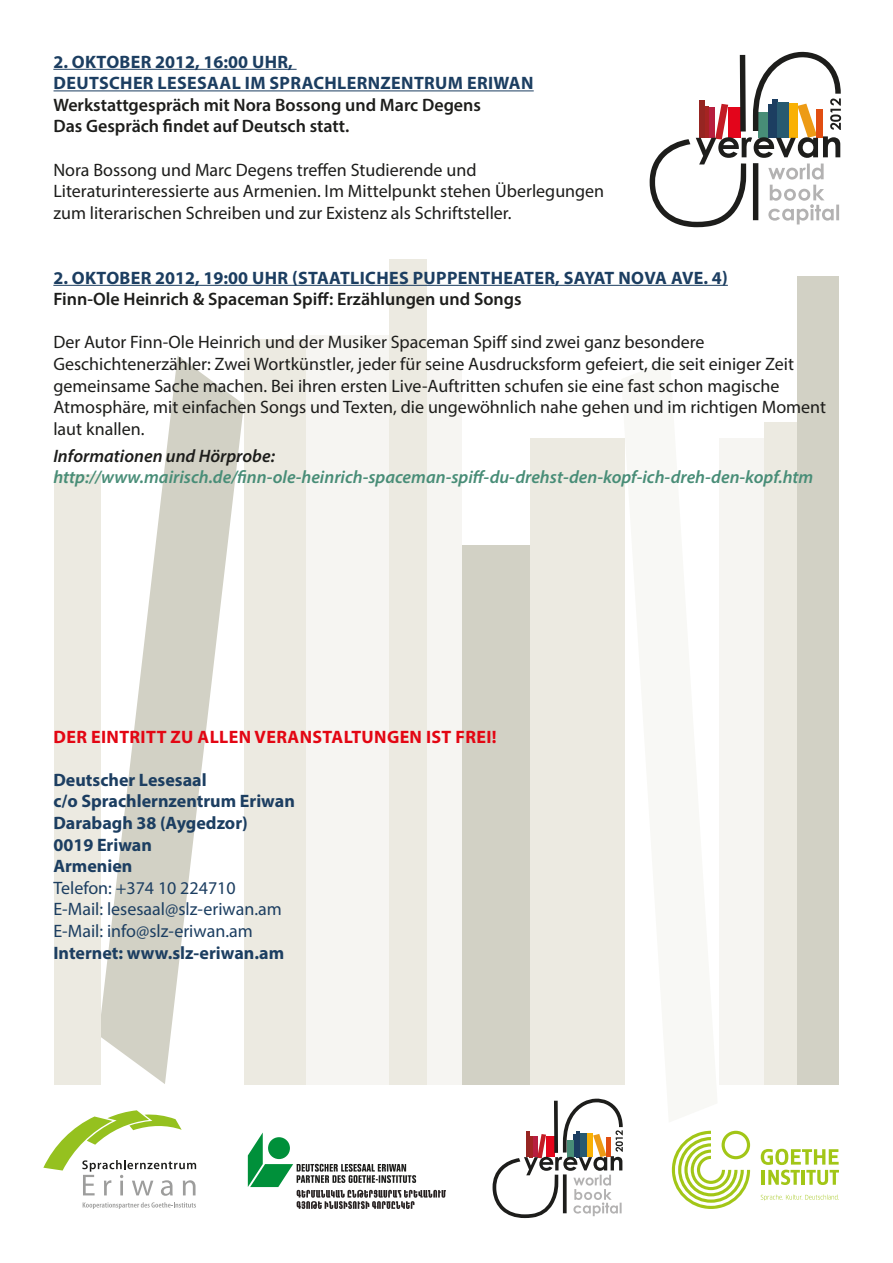
<style>
.page{position:relative;width:893px;height:1263px;background:#fff}
.page>*{position:absolute;margin:0;border:0;box-sizing:border-box;transform-origin:0 0}
.t1{font:18px/21.6px "Myriad Pro";color:#1d1d1b}
.t2{font:700 18px/21.6px "Myriad Pro";color:#1c3e61}
.t3{font:600 18px/21.6px "Myriad Pro";color:#1d1d1b}
.t4{font:italic 600 18px "Myriad Pro";color:#488d77}
.t5{font:18px/21.6px "Myriad Pro";color:#1c3e61}
.t6{font:700 18px "Myriad Pro";letter-spacing:.02em;color:#e30613}
.t7{font:italic 600 18px "Myriad Pro";color:#1d1d1b}
</style>
<div class="page">
<svg style="left:100px;top:356px;width:144px;height:728px"></svg>
<div style="left:719px;top:438px;width:45px;height:646px;background:#f6f5f2"></div>
<div style="left:764px;top:422px;width:33px;height:662px;background:#eceae1"></div>
<div style="left:797px;top:276px;width:42px;height:808px;background:#d2d1c5"></div>
<div style="left:54px;top:474px;width:46px;height:610px;background:#eceae1"></div>
<div style="left:426px;top:369px;width:36px;height:715px;background:#f6f5f2"></div>
<div style="left:462px;top:545px;width:68px;height:539px;background:#d2d1c5"></div>
<div style="left:389px;top:259px;width:37px;height:825px;background:#eceae1"></div>
<div style="left:306px;top:335px;width:83px;height:749px;background:#f6f5f2"></div>
<div style="left:244px;top:339px;width:62px;height:745px;background:#eceae1"></div>
<div style="left:531px;top:437px;width:94px;height:647px;background:#eceae1"></div>
<hr style="left:53px;top:69px;width:244px;height:1px;background:#1c3e61">
<hr style="left:54px;top:90px;width:480px;height:1px;background:#1c3e61">
<hr style="left:53px;top:285px;width:675px;height:1px;background:#1c3e61">
<svg style="left:83px;top:1202px;width:113px;height:7px"></svg>
<svg style="left:43px;top:1110px;width:153px;height:86px"></svg>
<svg style="left:248px;top:1132px;width:198px;height:77px"></svg>
<svg style="left:493px;top:1098px;width:130px;height:120px"></svg>
<svg style="left:761px;top:1149px;width:78px;height:36px"></svg>
<svg style="left:761px;top:1194px;width:78px;height:6px"></svg>
<svg style="left:672px;top:1131px;width:78px;height:78px"></svg>
<svg style="left:650px;top:52px;width:191px;height:175px"></svg>
<p class="t2" style="left:53px;top:50px;width:44px">2. OKTOBE</p>
<p class="t2" style="left:141px;top:50px;width:154px">R 2012, 16:00 UHR,</p>
<p class="t2" style="left:54px;top:72px;width:25px">DEUTSC</p>
<p class="t2" style="left:120px;top:72px;width:59px">HER LESESAAL</p>
<p class="t2" style="left:245px;top:72px;width:158px">IM SPRACHLERNZENT</p>
<p class="t2" style="left:424px;top:72px;width:76px">RUM ERIWAN</p>
<p class="t3" style="left:53px;top:93px;width:429px">Werkstattgespräch mit Nora Bossong und Marc Degens<br>Das Gespräch findet auf Deutsch statt.</p>
<p class="t1" style="left:53px;top:158px;width:552px">Nora Bossong und Marc Degens treffen Studierende und<br>Literaturinteressierte aus Armenien. Im Mittelpunkt stehen Überlegungen zum literarischen Schreiben und zur Existenz als Schriftsteller.</p>
<p class="t2" style="left:53px;top:266px;width:44px">2. OKTOBE</p>
<p class="t2" style="left:141px;top:266px;width:178px">R 2012, 19:00 UHR (STAATLIC</p>
<p class="t2" style="left:376px;top:266px;width:60px">HES PUPPENT</p>
<p class="t2" style="left:491px;top:266px;width:24px">HEATE</p>
<p class="t2" style="left:544px;top:266px;width:100px">R, SAYAT NOVA</p>
<p class="t2" style="left:671px;top:266px;width:58px">AVE. 4)</p>
<p class="t3" style="left:53px;top:288px;width:470px">Finn-Ole Heinrich &amp; Spaceman Spiff: Erzählungen und Songs</p>
<p class="t1" style="left:53px;top:331px;width:774px">Der Autor Finn-Ole Heinrich und der Musiker Spaceman Spiff sind zwei ganz besondere Geschichtenerzähler: Zwei Wortkünstler, jeder für seine Ausdrucksform gefeiert, die seit einiger Zeit gemeinsame Sache machen. Bei ihren ersten Live-Auftritten schufen sie eine fast schon magische Atmosphäre, mit einfachen Songs und Texten, die ungewöhnlich nahe gehen und im richtigen Moment laut knallen.</p>
<p class="t7" style="left:53px;top:444px;width:223px">Informationen und Hörprobe:</p>
<p class="t4" style="left:53px;top:466px;width:761px">http://www.mairisch.de/finn-ole-heinrich-spaceman-spiff-du-drehst-den-kopf-ich-dreh-den-kopf.htm</p>
<p class="t6" style="left:54px;top:725px;width:156px">DER EINTRITT ZU ALLEN</p>
<p class="t6" style="left:255px;top:725px;width:46px">VERANSTALTUNGEN</p>
<p class="t6" style="left:426px;top:725px;width:72px">IST FREI!</p>
<p class="t2" style="left:53px;top:768px;width:243px">DEUTSCHER LESESAAL<br>C/O SPRACHLERNZENTRUM ERIWAN<br>DARABAGH 38 (AYGEDZOR)<br>0019 ERIWAN<br>ARMENIEN</p>
<p class="t5" style="left:53px;top:877px;width:230px">Telefon: +374 10 224710<br>E-Mail: lesesaal@slz-eriwan.am<br>E-Mail: info@slz-eriwan.am</p>
<p class="t2" style="left:53px;top:941px;width:232px">INTERNET: WWW.SLZ-ERIWAN.AM</p>
</div>
